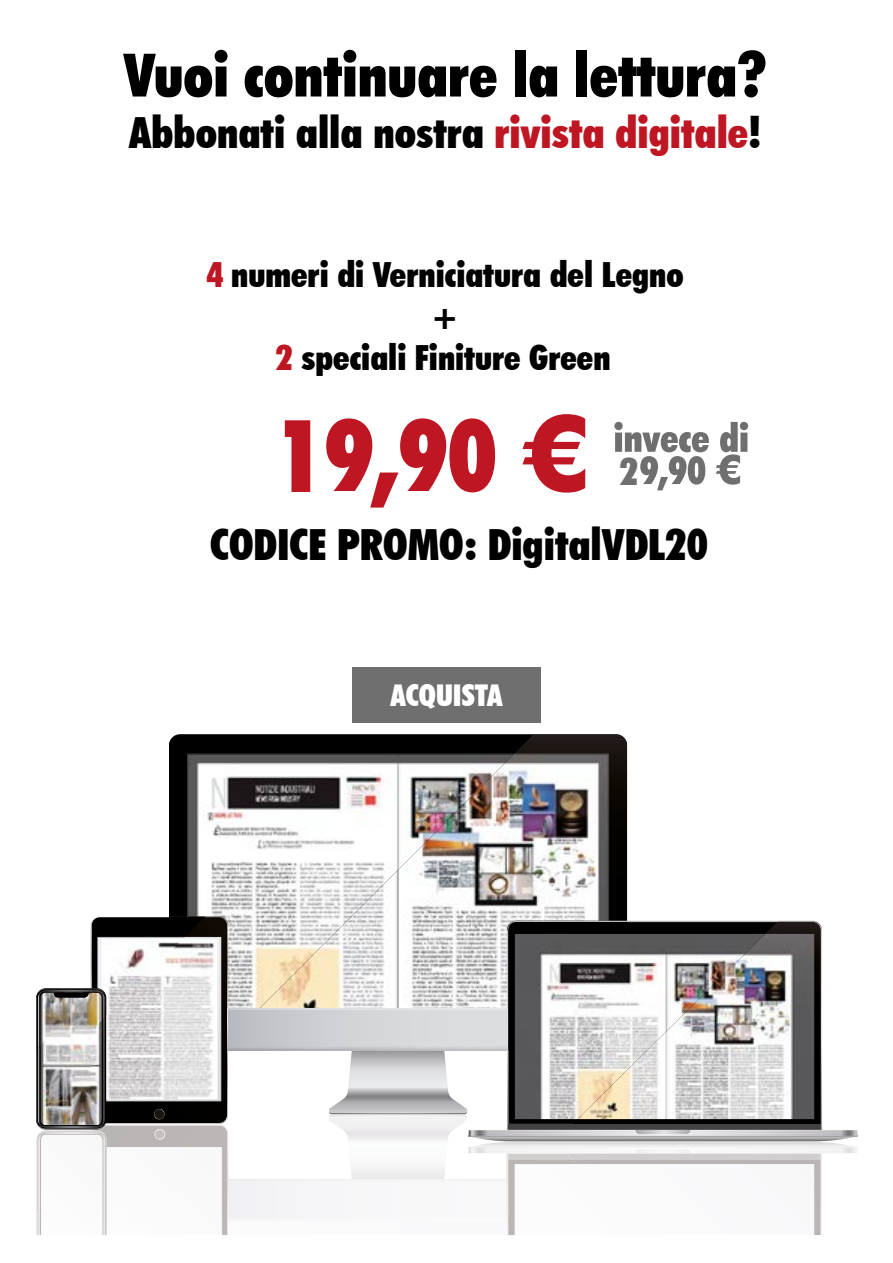
<style>
.page{position:relative;width:893px;height:1263px;background:#fff}
.page>*{position:absolute;margin:0;border:0;box-sizing:border-box;transform-origin:0 0}
.t1{font:900 condensed 100.5px "Futura BT";color:#be1622}
.t2{font:900 condensed 60px "Futura BT";color:#000}
.t3{font:900 condensed 42.9px "Futura BT";color:#000}
.t4{font:900 condensed 37.5px "Futura BT";color:#706f6f}
.t5{font:900 condensed 34.65px/41.5px "Futura BT";color:#000;text-align:center}
.t6{font:900 condensed 30px "Futura BT";color:#fff}
.s1{color:#be1622}
</style>
<div class="page">
<div style="left:228px;top:1182px;width:279px;height:38px;background:#f5f4f6"></div>
<hr style="left:228px;top:1220px;width:279px;height:1px;background:#f8f7f9">
<div style="left:169px;top:734px;width:458px;height:316px;background:#000;border-radius:11px"></div>
<svg style="left:274px;top:1009px;width:233px;height:37px;background:#d4d5d9"></svg>
<img style="left:274px;top:1046px;width:233px;height:4px">
<hr style="left:228px;top:1008px;width:279px;height:1px;background:#e3e2e6">
<img style="left:188px;top:755px;width:72px;height:161px">
<img style="left:514px;top:734px;width:113px;height:187px">
<img style="left:513px;top:753px;width:96px;height:168px">
<img style="left:260px;top:755px;width:348px;height:253px">
<svg style="left:507px;top:921px;width:270px;height:10px"></svg>
<svg style="left:508px;top:922px;width:64px;height:128px"></svg>
<svg style="left:329px;top:1050px;width:528px;height:185px"></svg>
<img style="left:515px;top:934px;width:57px;height:185px">
<svg style="left:36px;top:916px;width:238px;height:319px"></svg>
<img style="left:572px;top:922px;width:205px;height:202px">
<img style="left:777px;top:931px;width:45px;height:193px">
<img style="left:777px;top:921px;width:45px;height:10px">
<img style="left:566px;top:1124px;width:256px;height:6px">
<img style="left:577px;top:934px;width:237px;height:185px">
<svg style="left:326px;top:418px;width:169px;height:90px"></svg>
<svg style="left:522px;top:414px;width:63px;height:79px"></svg>
<svg style="left:614px;top:422px;width:95px;height:68px"></svg>
<svg style="left:716px;top:422px;width:32px;height:63px"></svg>
<div style="left:352px;top:667px;width:189px;height:56px;background:#706f6f"></div>
<h2 class="t2" style="left:123px;top:39px;width:645px">Vuoi continuare la lettura?</h2>
<p class="t3" style="left:129px;top:107px;width:633px">Abbonati alla nostra <span class="s1">rivista digitale</span>!</p>
<p class="t5" style="left:207px;top:254px;width:479px"><span class="s1">4</span> numeri di Verniciatura del Legno +<br><span class="s1">2</span> speciali Finiture Green</p>
<h1 class="t1" style="left:275px;top:395px;width:51px">1</h1>
<p class="t3" style="left:210px;top:519px;width:499px">CODICE PROMO: DigitalVDL20</p>
<p class="t4" style="left:620px;top:448px;width:20px">2</p>
<p class="t6" style="left:390px;top:677px;width:114px">ACQUISTA</p>
</div>
